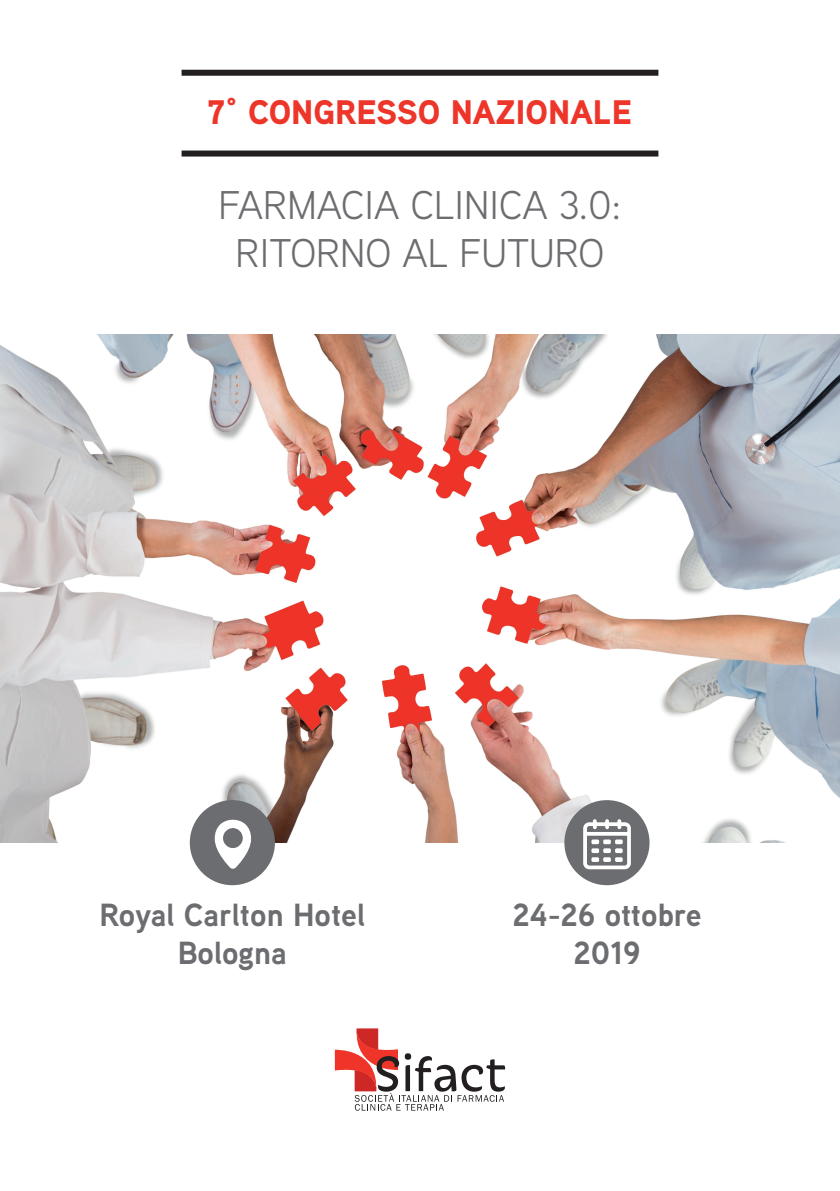
<style>
.page{position:relative;width:840px;height:1191px;background:#fff}
.page>*{position:absolute;margin:0;border:0;box-sizing:border-box;transform-origin:0 0}
.t1{font:40px/48px "Aaux Next";color:#6c6d70;text-align:center}
.t2{font:900 34px "Aaux Next";color:#ee352a}
.t3{font:700 32px/38.4px "Aaux Next";color:#6c6d70;text-align:center}
</style>
<div class="page">
<svg style="left:334px;top:1028px;width:171px;height:82px"></svg>
<img style="left:0;top:335px;width:839px;height:507px">
<div style="left:181px;top:70px;width:477px;height:6px;background:#231f20"></div>
<div style="left:181px;top:150px;width:477px;height:6px;background:#231f20"></div>
<div style="left:190px;top:800px;width:85px;height:85px;background:#6c6d70;border-radius:50%"></div>
<svg style="left:214px;top:819px;width:37px;height:49px"></svg>
<div style="left:564px;top:800px;width:85px;height:85px;background:#6c6d70;border-radius:50%"></div>
<svg style="left:583px;top:819px;width:47px;height:50px"></svg>
<p class="t2" style="left:208px;top:88px;width:425px">7° CONGRESSO NAZIONALE</p>
<p class="t1" style="left:218px;top:179px;width:404px">FARMACIA CLINICA 3.0:<br>RITORNO AL FUTURO</p>
<p class="t3" style="left:100px;top:894px;width:267px">Royal Carlton Hotel<br>Bologna</p>
<p class="t3" style="left:512px;top:894px;width:191px">24-26 ottobre<br>2019</p>
</div>
